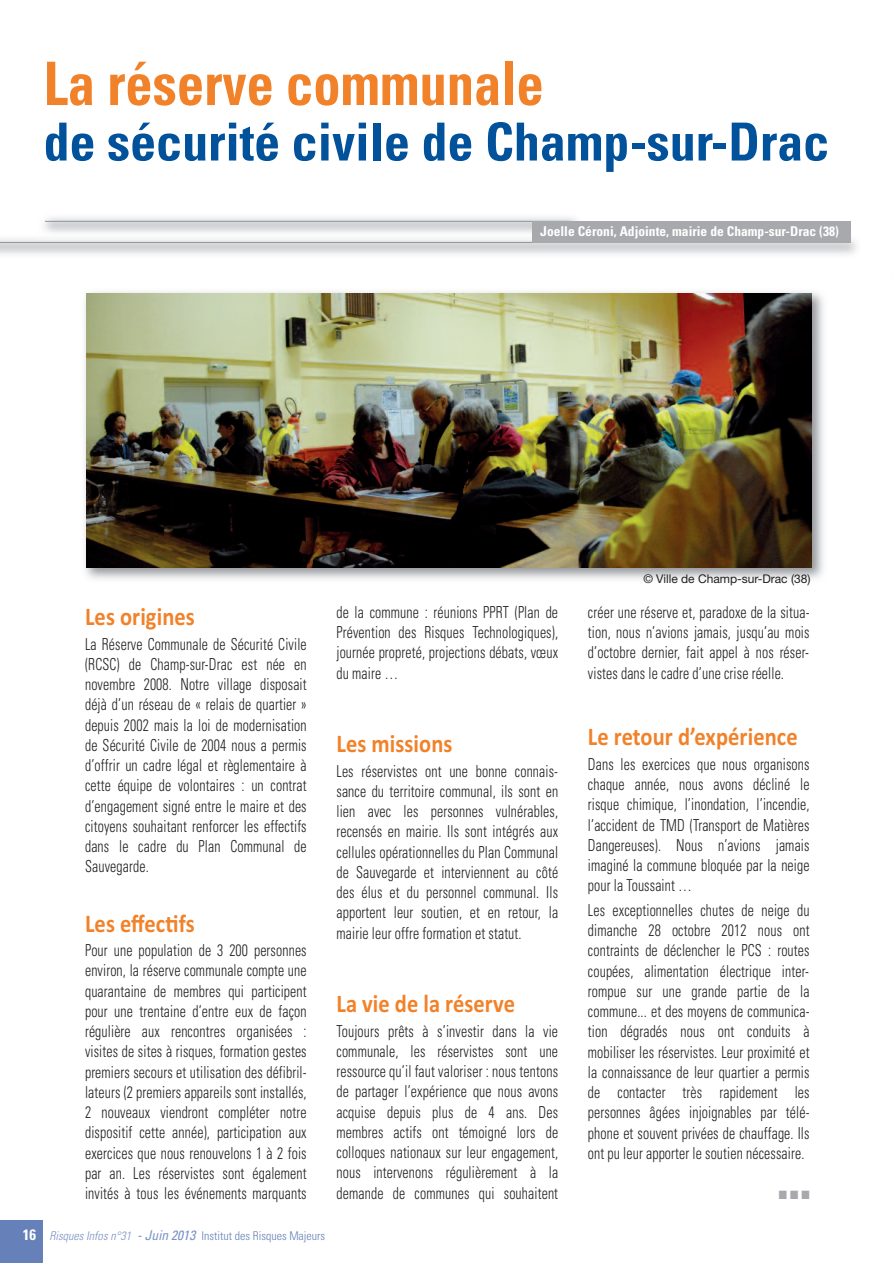
<style>
.page{position:relative;width:893px;height:1263px;background:#fff}
.page>*{position:absolute;margin:0;border:0;box-sizing:border-box;transform-origin:0 0}
.t1{font:700 condensed 60px "Univers";color:#f1822a;scale:.91 1}
.t2{font:700 condensed 52.5px "Univers";color:#01529b}
.t3{font:700 25.5px "Calibri";letter-spacing:.005em;color:#f1822a;scale:.88 1}
.t4{font:300 condensed 16.5px/20.2px "Univers";letter-spacing:.01em;color:#231f20;text-align:justify;scale:.84 1}
.t5{font:700 condensed 13.5px "Univers";color:#fff}
.t6{font:300 condensed 12px "Univers";color:#6681ba}
.t7{font:12px "Helvetica Neue";color:#231f20}
.t8{font:12px "Zapf Dingbats";color:#a8a9ad;scale:.9 1}
.s1{font-weight:700;font-size:15px;color:#fff}
.s2{font-style:italic;color:#7b91c4}
.s3{font-weight:400;font-style:italic;font-size:13.5px;color:#7b91c4}
</style>
<div class="page">
<div style="left:0;top:1220px;width:43px;height:43px;background:#6681ba"></div>
<hr style="left:45px;top:221px;width:526px;height:1px;background:#939598">
<hr style="left:0;top:242px;width:848px;height:1px;background:#939598">
<div style="left:532px;top:221px;width:318px;height:22px;background:#a8a9ad"></div>
<img style="left:84px;top:292px;width:740px;height:287px">
<img style="left:87px;top:293px;width:724px;height:274px">
<h1 class="t1" style="left:44px;top:62px;width:551px">La réserve communale</h1>
<h2 class="t2" style="left:44px;top:123px;width:787px">de sécurité civile de Champ-sur-Drac</h2>
<p class="t5" style="left:540px;top:226px;width:300px">Joelle Céroni, Adjointe, mairie de Champ-sur-Drac (38)</p>
<h3 class="t3" style="left:85px;top:601px;width:126px">Les origines</h3>
<p class="t4" style="left:85px;top:635px;width:265px">La Réserve Communale de Sécurité Civile (RCSC) de Champ-sur-Drac est née en novembre 2008. Notre village disposait déjà d’un réseau de « relais de quartier » depuis 2002 mais la loi de modernisation de Sécurité Civile de 2004 nous a permis d’offrir un cadre légal et règlementaire à cette équipe de volontaires : un contrat d’engagement signé entre le maire et des citoyens souhaitant renforcer les effectifs dans le cadre du Plan Communal de Sauvegarde.</p>
<h3 class="t3" style="left:85px;top:908px;width:126px">Les effectifs</h3>
<p class="t4" style="left:85px;top:941px;width:265px">Pour une population de 3 200 personnes environ, la réserve communale compte une quarantaine de membres qui participent pour une trentaine d’entre eux de façon régulière aux rencontres organisées : visites de sites à risques, formation gestes premiers secours et utilisation des défibril&shy;lateurs (2 premiers appareils sont installés, 2 nouveaux viendront compléter notre dispositif cette année), participation aux exercices que nous renouvelons 1 à 2 fois par an. Les réservistes sont également invités à tous les événements marquants</p>
<p class="t6" style="left:23px;top:1231px;width:304px"><span class="s1">16</span> <span class="s2">Risques Infos n°31</span> <span class="s3">- Juin 2013</span> Institut des Risques Majeurs</p>
<p class="t4" style="left:336px;top:603px;width:265px">de la commune : réunions PPRT (Plan de Prévention des Risques Technologiques), journée propreté, projections débats, vœux du maire …</p>
<h3 class="t3" style="left:336px;top:728px;width:133px">Les missions</h3>
<p class="t4" style="left:336px;top:762px;width:265px">Les réservistes ont une bonne connais&shy;sance du territoire communal, ils sont en lien avec les personnes vulnérables, recensés en mairie. Ils sont intégrés aux cellules opérationnelles du Plan Communal de Sauvegarde et interviennent au côté des élus et du personnel communal. Ils apportent leur soutien, et en retour, la mairie leur offre formation et statut.</p>
<h3 class="t3" style="left:336px;top:988px;width:204px">La vie de la réserve</h3>
<p class="t4" style="left:336px;top:1022px;width:265px">Toujours prêts à s’investir dans la vie communale, les réservistes sont une ressource qu’il faut valoriser : nous tentons de partager l’expérience que nous avons acquise depuis plus de 4 ans. Des membres actifs ont témoigné lors de colloques nationaux sur leur engagement, nous intervenons régulièrement à la demande de communes qui souhaitent</p>
<p class="t7" style="left:643px;top:574px;width:169px">© Ville de Champ-sur-Drac (38)</p>
<p class="t4" style="left:588px;top:603px;width:265px">créer une réserve et, paradoxe de la situa&shy;tion, nous n’avions jamais, jusqu’au mois d’octobre dernier, fait appel à nos réser&shy;vistes dans le cadre d’une crise réelle.</p>
<h3 class="t3" style="left:588px;top:722px;width:240px">Le retour d’expérience</h3>
<p class="t4" style="left:588px;top:755px;width:265px">Dans les exercices que nous organisons chaque année, nous avons décliné le risque chimique, l’inondation, l’incendie, l’accident de TMD (Transport de Matières Dangereuses). Nous n’avions jamais imaginé la commune bloquée par la neige pour la Toussaint …</p>
<p class="t4" style="left:588px;top:901px;width:265px">Les exceptionnelles chutes de neige du dimanche 28 octobre 2012 nous ont contraints de déclencher le PCS : routes coupées, alimentation électrique inter&shy;rompue sur une grande partie de la commune... et des moyens de communica&shy;tion dégradés nous ont conduits à mobiliser les réservistes. Leur proximité et la connaissance de leur quartier a permis de contacter très rapidement les personnes âgées injoignables par télé&shy;phone et souvent privées de chauffage. Ils ont pu leur apporter le soutien nécessaire.</p>
<p class="t8" style="left:779px;top:1188px;width:36px">■■■</p>
</div>
